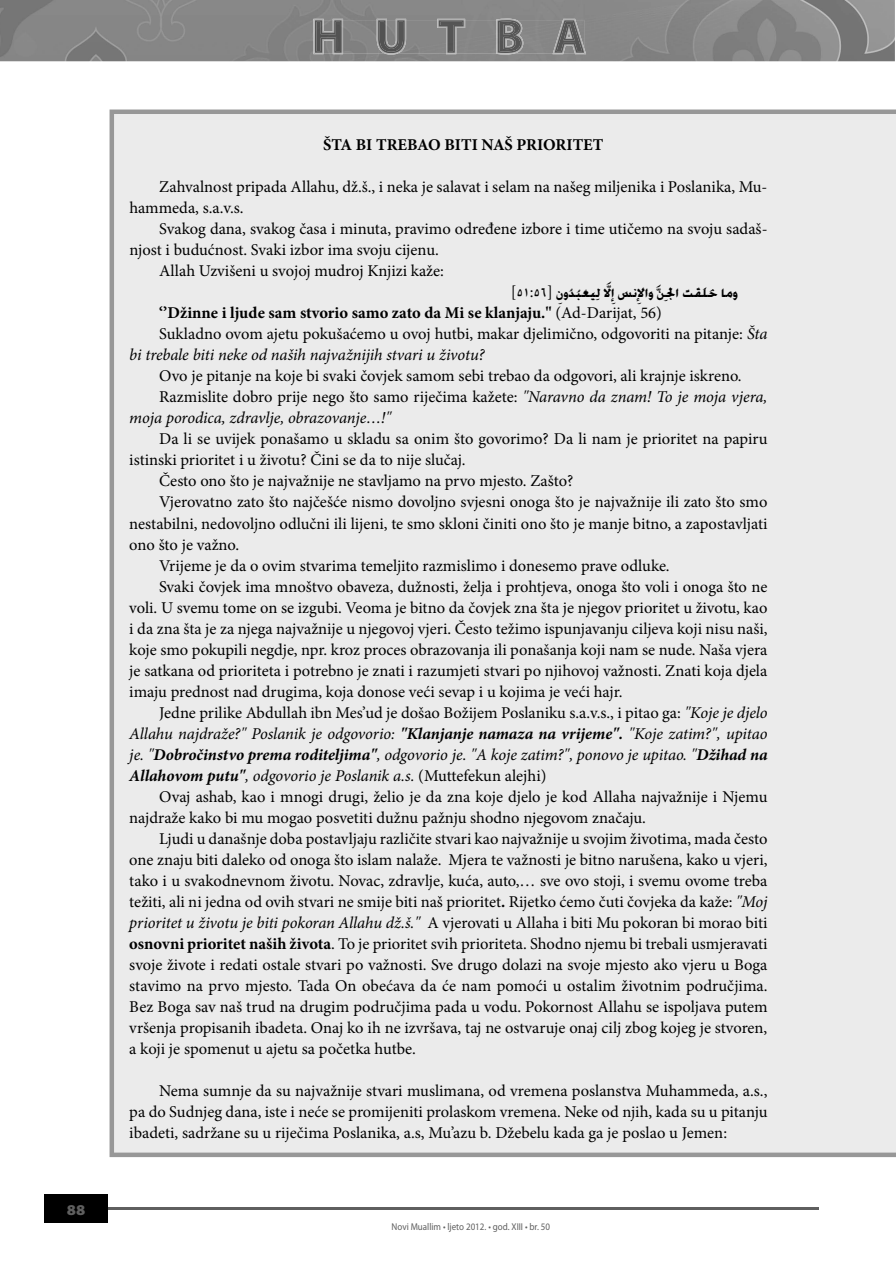
<style>
.page{position:relative;width:896px;height:1263px;background:#fff}
.page>*{position:absolute;margin:0;border:0;box-sizing:border-box;transform-origin:0 0}
.t1{font:16.5px/21px "Minion Pro";color:#000}
.t2{font:italic 16.5px "Minion Pro";letter-spacing:-.01em;color:#000}
.t3{font:700 16.5px "Minion Pro";color:#000}
.t4{font:700 16.5px "Win Soft Pro";color:#000}
.t5{font:900 semi-expanded 15px "Myriad Pro";color:#5f5f5f}
.t6{font:9.9px "Myriad Pro";color:#5f5f5f;scale:.91 1}
.s1{font-family:"Minion Pro";font-weight:400}
.s2{font-weight:500}
.s3{font-weight:400}
.s4{font-style:italic}
.s5{font-weight:700}
.s6{font-style:normal}
</style>
<div class="page">
<div style="left:109px;top:109px;width:786px;height:1048px;background:#ebebeb"></div>
<img style="left:0;top:0;width:894px;height:61px">
<hr style="left:108px;top:1207px;width:710px;height:2px;background:#5f5f5f">
<div style="left:44px;top:1194px;width:64px;height:28px;background:#000"></div>
<img style="left:313px;top:19px;width:273px;height:36px">
<img style="left:315px;top:20px;width:269px;height:33px">
<p class="t5" style="left:67px;top:1201px;width:20px">88</p>
<p class="t3" style="left:323px;top:133px;width:281px">ŠTA BI TREBAO BITI NAŠ PRIORITET</p>
<p class="t1" style="left:129px;top:177px;width:639px;text-indent:30px">Zahvalnost pripada Allahu, dž.š., i neka je salavat i selam na našeg miljenika i Poslanika, Mu&shy;hammeda, s.a.v.s.</p>
<p class="t1" style="left:159px;top:219px;width:610px">Svakog dana, svakog časa i minuta, pravimo određene izbore i time utičemo na svoju sadaš-</p>
<p class="t1" style="left:129px;top:240px;width:311px">njost i budućnost. Svaki izbor ima svoju cijenu.</p>
<p class="t1" style="left:159px;top:261px;width:286px">Allah Uzvišeni u svojoj mudroj Knjizi kaže:</p>
<p class="t4" style="left:558px;top:285px;width:6px">ِ</p>
<p class="t4" style="left:590px;top:281px;width:27px">ِي َِ ّلال</p>
<p class="t4" style="left:611px;top:281px;width:108px">سإ َْ ال إ َ ّو ِن ْ ا خَ لْ قُ ت</p>
<p class="t4" style="left:725px;top:284px;width:12px">ََم</p>
<p class="t4" style="left:510px;top:281px;width:86px"><span class="s1">]</span><span class="s2">٥١</span><span class="s1">:</span><span class="s2">٥٦</span><span class="s1">[</span> َْ عُ بُ دون</p>
<p class="t4" style="left:665px;top:281px;width:12px">لج</p>
<p class="t4" style="left:709px;top:281px;width:30px">َ ا و</p>
<p class="t4" style="left:623px;top:283px;width:15px">َ ن</p>
<p class="t4" style="left:637px;top:285px;width:6px">ِ</p>
<p class="t3" style="left:159px;top:301px;width:504px">‘’Džinne i ljude sam stvorio samo zato da Mi se klanjaju." <span class="s3">(Ad-Darijat, 56)</span></p>
<p class="t1" style="left:159px;top:324px;width:610px">Sukladno ovom ajetu pokušaćemo u ovoj hutbi, makar djelimično, odgovoriti na pitanje: <span class="s4">Šta</span></p>
<p class="t2" style="left:129px;top:344px;width:357px">bi trebale biti neke od naših najvažnijih stvari u životu?</p>
<p class="t1" style="left:159px;top:366px;width:584px">Ovo je pitanje na koje bi svaki čovjek samom sebi trebao da odgovori, ali krajnje iskreno.</p>
<p class="t1" style="left:159px;top:387px;width:610px">Razmislite dobro prije nego što samo riječima kažete: <span class="s4">"Naravno da znam! To je moja vjera,</span></p>
<p class="t2" style="left:129px;top:407px;width:263px">moja porodica, zdravlje, obrazovanje…!"</p>
<p class="t1" style="left:159px;top:429px;width:609px">Da li se uvijek ponašamo u skladu sa onim što govorimo? Da li nam je prioritet na papiru</p>
<p class="t1" style="left:129px;top:450px;width:338px">istinski prioritet i u životu? Čini se da to nije slučaj.</p>
<p class="t1" style="left:159px;top:471px;width:416px">Često ono što je najvažnije ne stavljamo na prvo mjesto. Zašto?</p>
<p class="t1" style="left:159px;top:492px;width:609px">Vjerovatno zato što najčešće nismo dovoljno svjesni onoga što je najvažnije ili zato što smo</p>
<p class="t1" style="left:129px;top:513px;width:639px">nestabilni, nedovoljno odlučni ili lijeni, te smo skloni činiti ono što je manje bitno, a zapostavljati</p>
<p class="t1" style="left:129px;top:534px;width:111px">ono što je važno.</p>
<p class="t1" style="left:159px;top:555px;width:512px">Vrijeme je da o ovim stvarima temeljito razmislimo i donesemo prave odluke.</p>
<p class="t1" style="left:159px;top:576px;width:609px">Svaki čovjek ima mnoštvo obaveza, dužnosti, želja i prohtjeva, onoga što voli i onoga što ne</p>
<p class="t1" style="left:129px;top:597px;width:639px">voli. U svemu tome on se izgubi. Veoma je bitno da čovjek zna šta je njegov prioritet u životu, kao</p>
<p class="t1" style="left:129px;top:618px;width:639px">i da zna šta je za njega najvažnije u njegovoj vjeri. Često težimo ispunjavanju ciljeva koji nisu naši,</p>
<p class="t1" style="left:129px;top:639px;width:639px">koje smo pokupili negdje, npr. kroz proces obrazovanja ili ponašanja koji nam se nude. Naša vjera</p>
<p class="t1" style="left:129px;top:660px;width:639px">je satkana od prioriteta i potrebno je znati i razumjeti stvari po njihovoj važnosti. Znati koja djela</p>
<p class="t1" style="left:129px;top:681px;width:494px">imaju prednost nad drugima, koja donose veći sevap i u kojima je veći hajr.</p>
<p class="t1" style="left:159px;top:702px;width:610px">Jedne prilike Abdullah ibn Mes’ud je došao Božijem Poslaniku s.a.v.s., i pitao ga: <span class="s4">"Koje je djelo</span></p>
<p class="t2" style="left:129px;top:722px;width:639px">Allahu najdraže?" Poslanik je odgovorio: <span class="s5">"Klanjanje namaza na vrijeme".</span> "Koje zatim?", upitao</p>
<p class="t2" style="left:129px;top:743px;width:639px">je. "<span class="s5">Dobročinstvo prema roditeljima"</span>, odgovorio je. "A koje zatim?", ponovo je upitao. "<span class="s5">Džihad na</span></p>
<p class="t2" style="left:129px;top:764px;width:418px"><span class="s5">Allahovom putu"</span>, odgovorio je Poslanik a.s. <span class="s6">(Muttefekun alejhi)</span></p>
<p class="t1" style="left:159px;top:786px;width:610px">Ovaj ashab, kao i mnogi drugi, želio je da zna koje djelo je kod Allaha najvažnije i Njemu</p>
<p class="t1" style="left:129px;top:807px;width:518px">najdraže kako bi mu mogao posvetiti dužnu pažnju shodno njegovom značaju.</p>
<p class="t1" style="left:159px;top:828px;width:610px">Ljudi u današnje doba postavljaju različite stvari kao najvažnije u svojim životima, mada često</p>
<p class="t1" style="left:129px;top:849px;width:639px">one znaju biti daleko od onoga što islam nalaže. Mjera te važnosti je bitno narušena, kako u vjeri,</p>
<p class="t1" style="left:129px;top:870px;width:639px">tako i u svakodnevnom životu. Novac, zdravlje, kuća, auto,… sve ovo stoji, i svemu ovome treba</p>
<p class="t1" style="left:129px;top:891px;width:639px">težiti, ali ni jedna od ovih stvari ne smije biti naš prioritet<span class="s5">.</span> Rijetko ćemo čuti čovjeka da kaže: <span class="s4">"Moj</span></p>
<p class="t1" style="left:129px;top:912px;width:639px"><span class="s4">prioritet u životu je biti pokoran Allahu dž.š."</span> A vjerovati u Allaha i biti Mu pokoran bi morao biti</p>
<p class="t1" style="left:129px;top:933px;width:639px"><span class="s5">osnovni prioritet naših života</span>. To je prioritet svih prioriteta. Shodno njemu bi trebali usmjeravati</p>
<p class="t1" style="left:129px;top:954px;width:639px">svoje živote i redati ostale stvari po važnosti. Sve drugo dolazi na svoje mjesto ako vjeru u Boga</p>
<p class="t1" style="left:129px;top:975px;width:639px">stavimo na prvo mjesto. Tada On obećava da će nam pomoći u ostalim životnim područjima.</p>
<p class="t1" style="left:129px;top:996px;width:639px">Bez Boga sav naš trud na drugim područjima pada u vodu. Pokornost Allahu se ispoljava putem</p>
<p class="t1" style="left:129px;top:1017px;width:639px">vršenja propisanih ibadeta. Onaj ko ih ne izvršava, taj ne ostvaruje onaj cilj zbog kojeg je stvoren,</p>
<p class="t1" style="left:129px;top:1038px;width:288px">a koji je spomenut u ajetu sa početka hutbe.</p>
<p class="t1" style="left:129px;top:1080px;width:639px;text-align:justify;text-indent:30px">Nema sumnje da su najvažnije stvari muslimana, od vremena poslanstva Muhammeda, a.s., pa do Sudnjeg dana, iste i neće se promijeniti prolaskom vremena. Neke od njih, kada su u pitanju ibadeti, sadržane su u riječima Poslanika, a.s, Mu’azu b. Džebelu kada ga je poslao u Jemen:</p>
<p class="t6" style="left:391px;top:1220px;width:176px">Novi Muallim • ljeto 2012. • god. XIII • br. 50</p>
</div>
